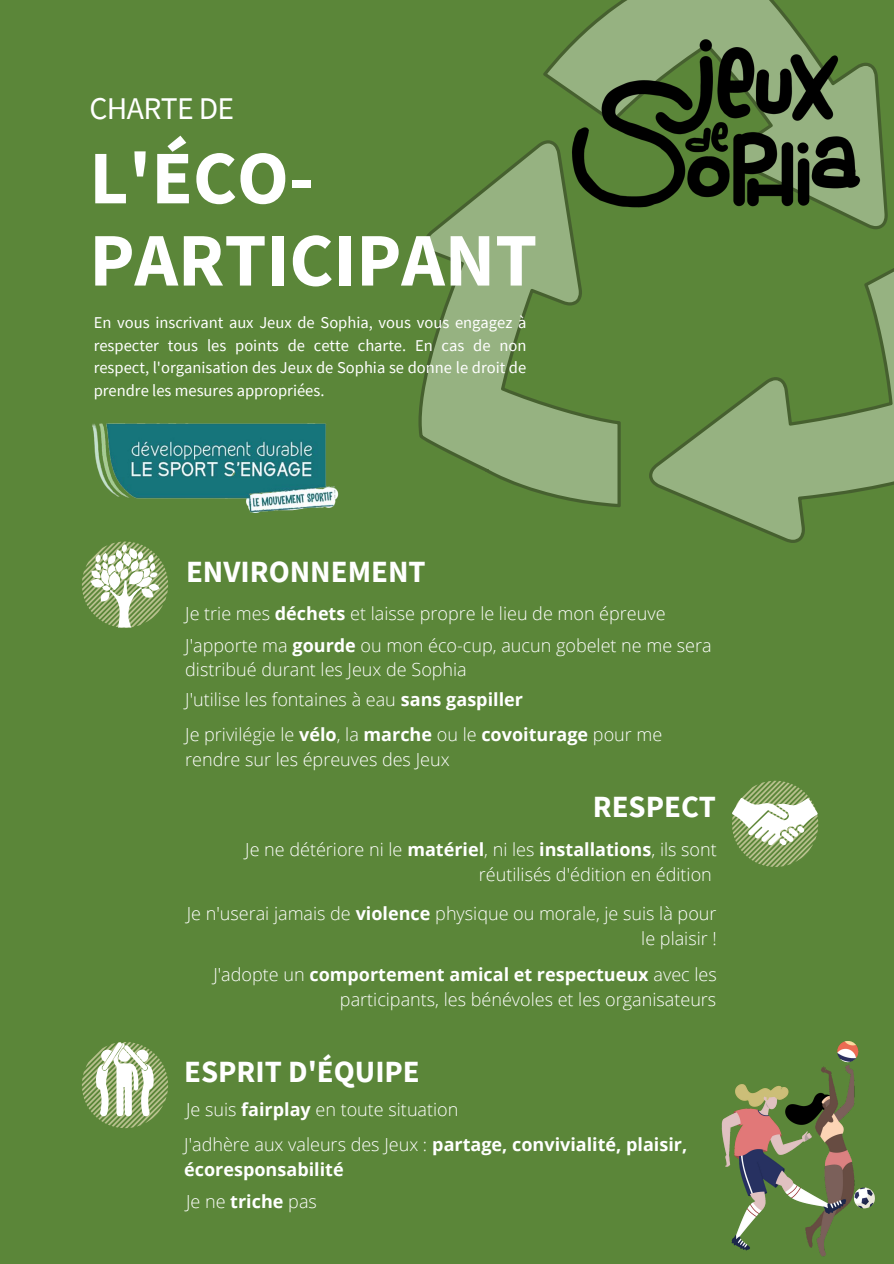
<style>
.page{position:relative;width:894px;height:1264px;background:#fff}
.page>*{position:absolute;margin:0;border:0;box-sizing:border-box;transform-origin:0 0}
.t1{font:700 75.75px/82.2px "Source Sans Pro";color:#fff}
.t2{font:31.65px "Source Sans Pro";letter-spacing:-.02em;color:#fff}
.t3{font:700 30.75px "Source Sans Pro";color:#fff}
.t4{font:300 18px/24.8px "Open Sans";color:#fff;text-align:right}
.t5{font:700 18px/24.8px "Open Sans";color:#fff}
.t6{font:16.5px/22.5px "Source Sans Pro";color:#fff;text-align:justify}
.s1{font-weight:700}
.s2{font-weight:300}
</style>
<div class="page">
<div style="left:0;top:0;width:893px;height:1263px;background:#5b8639"></div>
<img style="left:92px;top:423px;width:247px;height:90px">
<svg style="left:418px;top:156px;width:202px;height:351px;fill:#96b281"></svg>
<svg style="left:649px;top:335px;width:244px;height:208px"></svg>
<img style="left:524px;top:0;width:369px;height:335px">
<svg style="left:82px;top:541px;width:86px;height:86px"></svg>
<svg style="left:732px;top:780px;width:86px;height:87px"></svg>
<svg style="left:82px;top:1042px;width:86px;height:86px"></svg>
<img style="left:721px;top:1041px;width:153px;height:216px">
<p class="t2" style="left:89px;top:88px;width:146px">CHARTE DE</p>
<p class="t1" style="left:89px;top:135px;width:449px">L'ÉCO-<br>PARTICIPANT</p>
<p class="t6" style="left:94px;top:311px;width:434px">En vous inscrivant aux Jeux de Sophia, vous vous engagez à respecter tous les points de cette charte. En cas de non respect, l'organisation des Jeux de Sophia se donne le droit de prendre les mesures appropriées.</p>
<p class="t3" style="left:186px;top:551px;width:241px">ENVIRONNEMENT</p>
<p class="t4" style="left:185px;top:600px;width:481px">Je trie mes <span class="s1">déchets</span> et laisse propre le lieu de mon épreuve</p>
<p class="t4" style="left:185px;top:632px;width:528px;text-align:left">J'apporte ma <span class="s1">gourde</span> ou mon éco-cup, aucun gobelet ne me sera distribué durant les Jeux de Sophia</p>
<p class="t4" style="left:185px;top:687px;width:339px">J'utilise les fontaines à eau <span class="s1">sans gaspiller</span></p>
<p class="t4" style="left:185px;top:722px;width:478px;text-align:left">Je privilégie le <span class="s1">vélo</span>, la <span class="s1">marche</span> ou le <span class="s1">covoiturage</span> pour me rendre sur les épreuves des Jeux</p>
<p class="t3" style="left:592px;top:787px;width:125px">RESPECT</p>
<p class="t4" style="left:245px;top:836px;width:473px">Je ne détériore ni le <span class="s1">matériel</span>, ni les <span class="s1">installations</span>, ils sont réutilisés d'édition en édition</p>
<p class="t4" style="left:187px;top:900px;width:531px">Je n'userai jamais de <span class="s1">violence</span> physique ou morale, je suis là pour le plaisir !</p>
<p class="t4" style="left:213px;top:962px;width:505px">J'adopte un <span class="s1">comportement amical et respectueux</span> avec les participants, les bénévoles et les organisateurs</p>
<p class="t3" style="left:184px;top:1051px;width:237px">ESPRIT D'ÉQUIPE</p>
<p class="t4" style="left:186px;top:1096px;width:274px">Je suis <span class="s1">fairplay</span> en toute situation</p>
<p class="t5" style="left:184px;top:1131px;width:504px"><span class="s2">J'adhère aux valeurs des Jeux :</span> partage, convivialité, plaisir, écoresponsabilité</p>
<p class="t4" style="left:186px;top:1188px;width:132px">Je ne <span class="s1">triche</span> pas</p>
</div>
